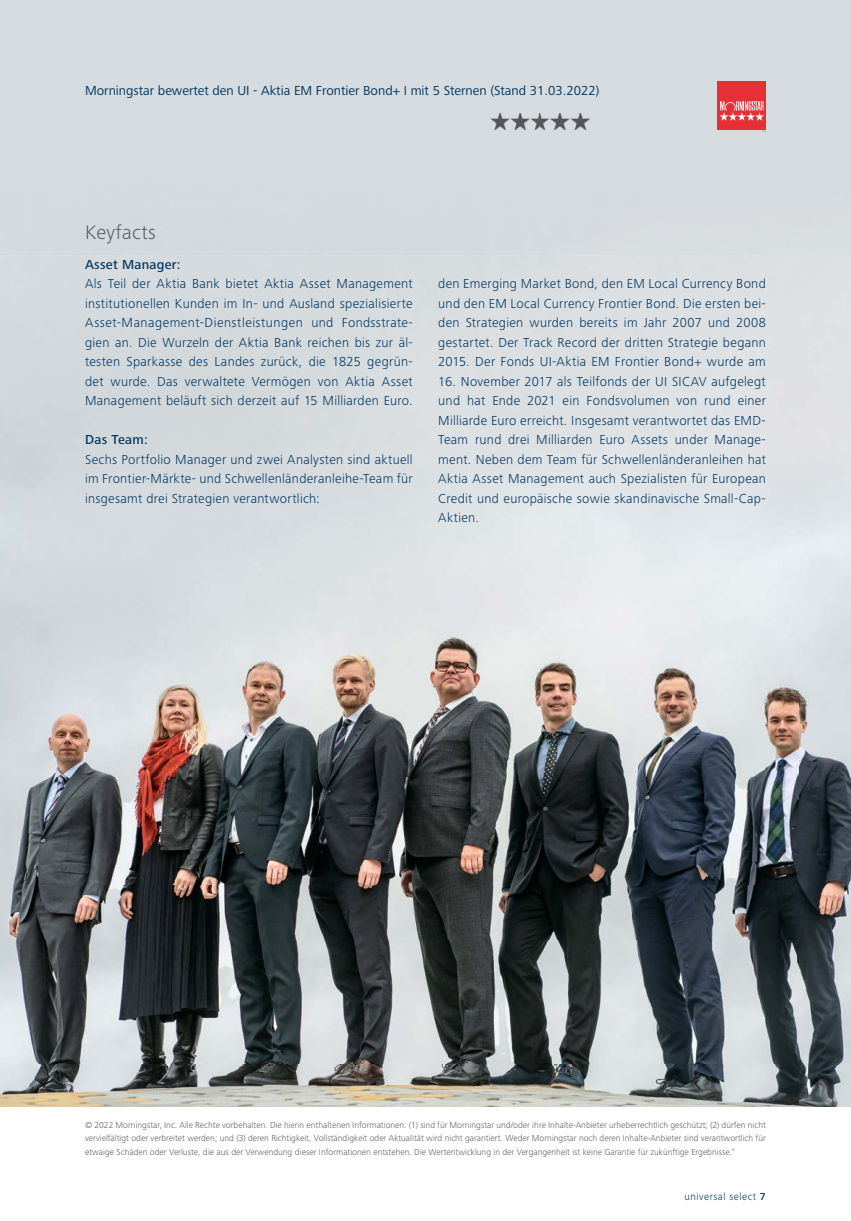
<style>
.page{position:relative;width:851px;height:1221px;background:#fff}
.page>*{position:absolute;margin:0;border:0;box-sizing:border-box;transform-origin:0 0}
.t1{font:300 20.25px "Frutiger Next Pro";letter-spacing:.02em;color:#595f62}
.t2{font:300 13.5px/19.5px "Frutiger Next Pro";letter-spacing:.02em;color:#003560;text-align:justify}
.t3{font:13.5px "Frutiger Next Pro";color:#003560}
.t4{font:500 13.5px "Frutiger Next Pro";letter-spacing:.02em;color:#003560}
.t5{font:300 10.5px "Frutiger Next Pro";letter-spacing:.05em;color:#003560}
.t6{font:300 9px/13.5px "Frutiger Next Pro";color:#595f62;text-align:justify}
.s1{font-weight:500}
</style>
<div class="page">
<img style="left:0;top:453px;width:850px;height:653px">
<div style="left:0;top:0;width:850px;height:64px;background:#d6dbdf"></div>
<div style="left:0;top:64px;width:850px;height:192px;background:#d6dbdf"></div>
<img style="left:490px;top:114px;width:99px;height:16px">
<div style="left:717px;top:81px;width:48px;height:48px;background:#e72f36"></div>
<svg style="left:720px;top:101px;width:43px;height:20px"></svg>
<p class="t3" style="left:85px;top:83px;width:515px">Morningstar bewertet den UI - Aktia EM Frontier Bond+ I mit 5 Sternen (Stand 31.03.2022)</p>
<h1 class="t1" style="left:85px;top:220px;width:72px">Keyfacts</h1>
<p class="t4" style="left:85px;top:256px;width:97px">Asset Manager:</p>
<p class="t2" style="left:85px;top:274px;width:329px">Als Teil der Aktia Bank bietet Aktia Asset Management institutionellen Kunden im In- und Ausland spezialisierte Asset-Management-Dienstleistungen und Fondsstrate&shy;gien an. Die Wurzeln der Aktia Bank reichen bis zur äl&shy;testen Sparkasse des Landes zurück, die 1825 gegrün&shy;det wurde. Das verwaltete Vermögen von Aktia Asset Management beläuft sich derzeit auf 15 Milliarden Euro.</p>
<p class="t4" style="left:85px;top:432px;width:64px">Das Team:</p>
<p class="t2" style="left:85px;top:449px;width:329px">Sechs Portfolio Manager und zwei Analysten sind aktuell im Frontier-Märkte- und Schwellenländeranleihe-Team für insgesamt drei Strategien verantwortlich:</p>
<p class="t2" style="left:438px;top:274px;width:329px">den Emerging Market Bond, den EM Local Currency Bond und den EM Local Currency Frontier Bond. Die ersten bei&shy;den Strategien wurden bereits im Jahr 2007 und 2008 gestartet. Der Track Record der dritten Strategie begann 2015. Der Fonds UI-Aktia EM Frontier Bond+ wurde am</p>
<p class="t2" style="left:438px;top:371px;width:329px">16. November 2017 als Teilfonds der UI SICAV aufgelegt und hat Ende 2021 ein Fondsvolumen von rund einer Milliarde Euro erreicht. Insgesamt verantwortet das EMD-Team rund drei Milliarden Euro Assets under Manage&shy;ment. Neben dem Team für Schwellenländeranleihen hat Aktia Asset Management auch Spezialisten für European Credit und europäische sowie skandinavische Small-Cap-Aktien.</p>
<p class="t6" style="left:85px;top:1117px;width:682px">© 2022 Morningstar, Inc. Alle Rechte vorbehalten. Die hierin enthaltenen Informationen: (1) sind für Morningstar und/oder ihre Inhalte-Anbieter urheberrechtlich geschützt; (2) dürfen nicht vervielfältigt oder verbreitet werden; und (3) deren Richtigkeit, Vollständigkeit oder Aktualität wird nicht garantiert. Weder Morningstar noch deren Inhalte-Anbieter sind verantwortlich für etwaige Schäden oder Verluste, die aus der Verwendung dieser Informationen entstehen. Die Wertentwicklung in der Vergangenheit ist keine Garantie für zukünftige Ergebnisse.“</p>
<p class="t5" style="left:684px;top:1190px;width:83px">universal select <span class="s1">7</span></p>
</div>
